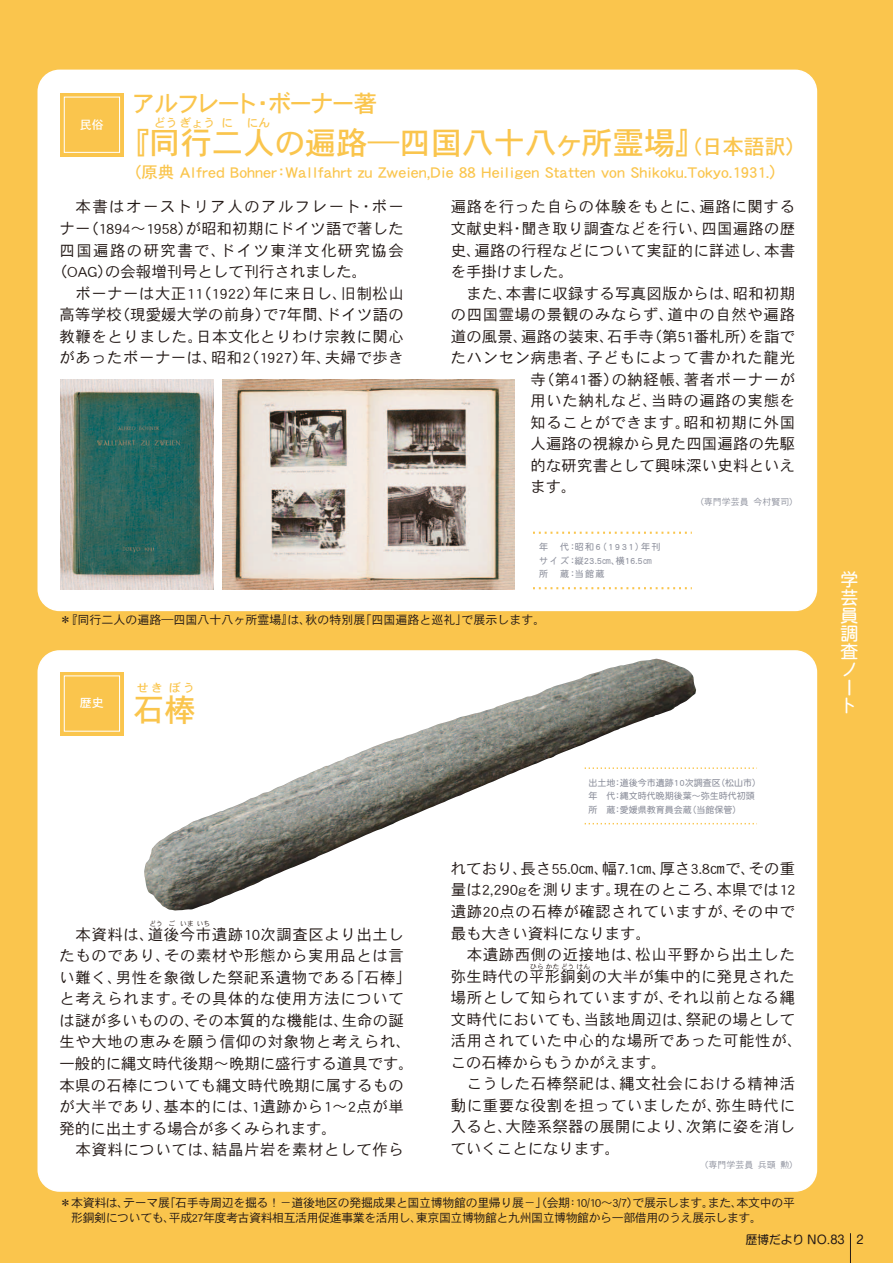
<style>
.page{position:relative;width:893px;height:1263px;background:#fac54d}
.page>*{position:absolute;margin:0;border:0;box-sizing:border-box;transform-origin:0 0}
.t1{font:31.5px "DFHS Gothic Std W5";color:#fac54d}
.t2{font:24px "DFHS Gothic Std W5";letter-spacing:-.12em;color:#fac54d}
.t3{font:18px/18px "DFHS Maru Gothic Std W4";color:#fff}
.t4{font:16.5px "DFHS Gothic Std W5";color:#fac54d}
.t5{font:15.45px/21.5px "DFHS Gothic Std W3";letter-spacing:.035em;color:#231916}
.t6{font:15.45px "DFHS Gothic Std W3";letter-spacing:.015em;color:#231916}
.t7{font:15.45px "DFHS Gothic Std W3";letter-spacing:.01em;color:#231916}
.t8{font:15.45px "DFHS Gothic Std W3";color:#231916}
.t9{font:15.45px "DFHS Gothic Std W3";letter-spacing:.09em;color:#231916}
.t10{font:15.45px "DFHS Gothic Std W3";letter-spacing:.095em;color:#231916}
.t11{font:12px/15px "DFHS Gothic Std W3";letter-spacing:-.03em;color:#231916}
.t12{font:12px "DFHS Gothic Std W3";color:#231916}
.t13{font:12px "DFHS Gothic Std W5";color:#fac54d}
.t14{font:12px "DFHS Gothic Std W5";color:#fff}
.t15{font:12px "DFHS Gothic Std W5";letter-spacing:.155em;color:#fac54d}
.t16{font:11.7px "Shin M Go Pro";color:#231916}
.t17{font:9px/13.5px "DFHS Maru Gothic Std W4";color:#90939f}
.t18{font:9px/13.5px "DFHS Maru Gothic Std W4";letter-spacing:.15em;color:#90939f}
.t19{font:9px "DFHS Gothic Std W3";color:#90939f}
.t20{font:6.75px "DFHS Gothic Std W3";color:#231916}
.s1{font-size:21px}
</style>
<div class="page">
<div style="left:38px;top:70px;width:778px;height:540px;background:#fff;border-radius:21px"></div>
<div style="left:38px;top:651px;width:778px;height:540px;background:#fff;border-radius:21px"></div>
<img style="left:60px;top:380px;width:154px;height:209px">
<img style="left:222px;top:380px;width:293px;height:209px">
<img style="left:144px;top:660px;width:506px;height:251px">
<div style="left:60px;top:93px;width:64px;height:64px;background:#fac54d"></div>
<div style="left:64px;top:97px;width:56px;height:56px;border:1px solid #fff"></div>
<div style="left:60px;top:672px;width:64px;height:63px;background:#fac54d"></div>
<div style="left:64px;top:675px;width:56px;height:56px;border:1px solid #fff"></div>
<svg style="left:533px;top:532px;width:159px;height:2px"></svg>
<svg style="left:533px;top:587px;width:159px;height:2px"></svg>
<svg style="left:585px;top:767px;width:172px;height:2px"></svg>
<svg style="left:585px;top:823px;width:172px;height:1px"></svg>
<hr style="left:850px;top:1233px;width:1px;height:30px;background:#231916">
<p class="t14" style="left:80px;top:118px;width:25px">民俗</p>
<p class="t2" style="left:132px;top:90px;width:247px">アルフレート・ボーナー著</p>
<p class="t1" style="left:118px;top:126px;width:690px">『同行二人の遍路―四国八十八ヶ所霊場』<span class="s1">（日本語訳）</span></p>
<p class="t13" style="left:154px;top:116px;width:118px">どうぎょうに にん</p>
<p class="t4" style="left:125px;top:163px;width:662px">（原典 Alfred Bohner：Wallfahrt zu Zweien,Die 88 Heiligen Statten von Shikoku.Tokyo.1931.）</p>
<p class="t10" style="left:76px;top:199px;width:330px">本書はオーストリア人のアルフレート・ボー</p>
<p class="t7" style="left:60px;top:220px;width:346px">ナー（1894～1958）が昭和初期にドイツ語で著した</p>
<p class="t9" style="left:60px;top:242px;width:346px">四国遍路の研究書で、ドイツ東洋文化研究協会</p>
<p class="t8" style="left:52px;top:263px;width:317px">（OAG）の会報増刊号として刊行されました。</p>
<p class="t5" style="left:60px;top:282px;width:346px">　ボーナーは大正11（1922）年に来日し、旧制松山</p>
<p class="t6" style="left:60px;top:306px;width:346px">高等学校（現愛媛大学の前身）で7年間、ドイツ語の</p>
<p class="t5" style="left:60px;top:325px;width:346px">教鞭をとりました。日本文化とりわけ宗教に関心</p>
<p class="t5" style="left:60px;top:347px;width:346px">があったボーナーは、昭和2（1927）年、夫婦で歩き</p>
<p class="t5" style="left:451px;top:196px;width:346px">遍路を行った自らの体験をもとに、遍路に関する</p>
<p class="t6" style="left:451px;top:220px;width:346px">文献史料・聞き取り調査などを行い、四国遍路の歴</p>
<p class="t6" style="left:451px;top:242px;width:346px">史、遍路の行程などについて実証的に詳述し、本書</p>
<p class="t8" style="left:451px;top:263px;width:125px">を手掛けました。</p>
<p class="t6" style="left:451px;top:285px;width:346px">　また、本書に収録する写真図版からは、昭和初期</p>
<p class="t5" style="left:451px;top:304px;width:346px">の四国霊場の景観のみならず、道中の自然や遍路</p>
<p class="t6" style="left:451px;top:328px;width:346px">道の風景、遍路の装束、石手寺（第51番札所）を詣で</p>
<p class="t5" style="left:451px;top:347px;width:346px">たハンセン病患者、子どもによって書かれた龍光</p>
<p class="t5" style="left:530px;top:368px;width:266px">寺（第41番）の納経帳、著者ボーナーが</p>
<p class="t5" style="left:530px;top:390px;width:266px">用いた納札など、当時の遍路の実態を</p>
<p class="t5" style="left:530px;top:411px;width:266px">知ることができます。昭和初期に外国</p>
<p class="t7" style="left:530px;top:435px;width:266px">人遍路の視線から見た四国遍路の先駆</p>
<p class="t7" style="left:530px;top:457px;width:266px">的な研究書として興味深い史料といえ</p>
<p class="t5" style="left:530px;top:476px;width:48px">ます。</p>
<p class="t18" style="left:539px;top:540px;width:123px">年　代：昭和6（1931）年刊サイズ：縦23.5㎝、横16.5㎝所　蔵：当館蔵</p>
<p class="t19" style="left:695px;top:497px;width:105px">（専門学芸員　今村賢司）</p>
<p class="t12" style="left:60px;top:613px;width:487px">＊『同行二人の遍路―四国八十八ヶ所霊場』は、秋の特別展「四国遍路と巡礼」で展示します。</p>
<p class="t14" style="left:80px;top:696px;width:25px">歴史</p>
<p class="t15" style="left:137px;top:681px;width:60px">せきぼう</p>
<p class="t1" style="left:133px;top:693px;width:64px">石棒</p>
<p class="t20" style="left:150px;top:920px;width:62px">どう ご いまいち</p>
<p class="t5" style="left:59px;top:923px;width:356px">　本資料は、道後今市遺跡10次調査区より出土したものであり、その素材や形態から実用品とは言い難く、男性を象徴した祭祀系遺物である「石棒」と考えられます。その具体的な使用方法については謎が多いものの、その本質的な機能は、生命の誕生や大地の恵みを願う信仰の対象物と考えられ、一般的に縄文時代後期～晩期に盛行する道具です。本県の石棒についても縄文時代晩期に属するものが大半であり、基本的には、1遺跡から1～2点が単発的に出土する場合が多くみられます。<br>　本資料については、結晶片岩を素材として作ら</p>
<p class="t17" style="left:588px;top:775px;width:174px">出土地：道後今市遺跡10次調査区（松山市）年　代：縄文時代晩期後葉～弥生時代初頭所　蔵：愛媛県教育員会蔵（当館保管）</p>
<p class="t5" style="left:451px;top:857px;width:354px">れており、長さ55.0㎝、幅7.1㎝、厚さ3.8㎝で、その重量は2,290gを測ります。現在のところ、本県では12遺跡20点の石棒が確認されていますが、その中で最も大きい資料になります。<br>　本遺跡西側の近接地は、松山平野から出土した弥生時代の平形銅剣の大半が集中的に発見された場所として知られていますが、それ以前となる縄文時代においても、当該地周辺は、祭祀の場として活用されていた中心的な場所であった可能性が、この石棒からもうかがえます。<br>　こうした石棒祭祀は、縄文社会における精神活動に重要な役割を担っていましたが、弥生時代に入ると、大陸系祭器の展開により、次第に姿を消していくことになります。</p>
<p class="t20" style="left:530px;top:962px;width:61px">ひらかたどうけん</p>
<p class="t19" style="left:700px;top:1160px;width:100px">（専門学芸員　兵頭　勲）</p>
<p class="t11" style="left:71px;top:1195px;width:725px;text-indent:-12px">＊本資料は、テーマ展「石手寺周辺を掘る！－道後地区の発掘成果と国立博物館の里帰り展－」（会期：10/10～3/7）で展示します。また、本文中の平形銅剣についても、平成27年度考古資料相互活用促進事業を活用し、東京国立博物館と九州国立博物館から一部借用のうえ展示します。</p>
<p class="t3" style="left:840px;top:570px;width:19px">学芸員調査ノート</p>
<p class="t16" style="left:746px;top:1229px;width:119px">歴博だより NO.83　2</p>
</div>
